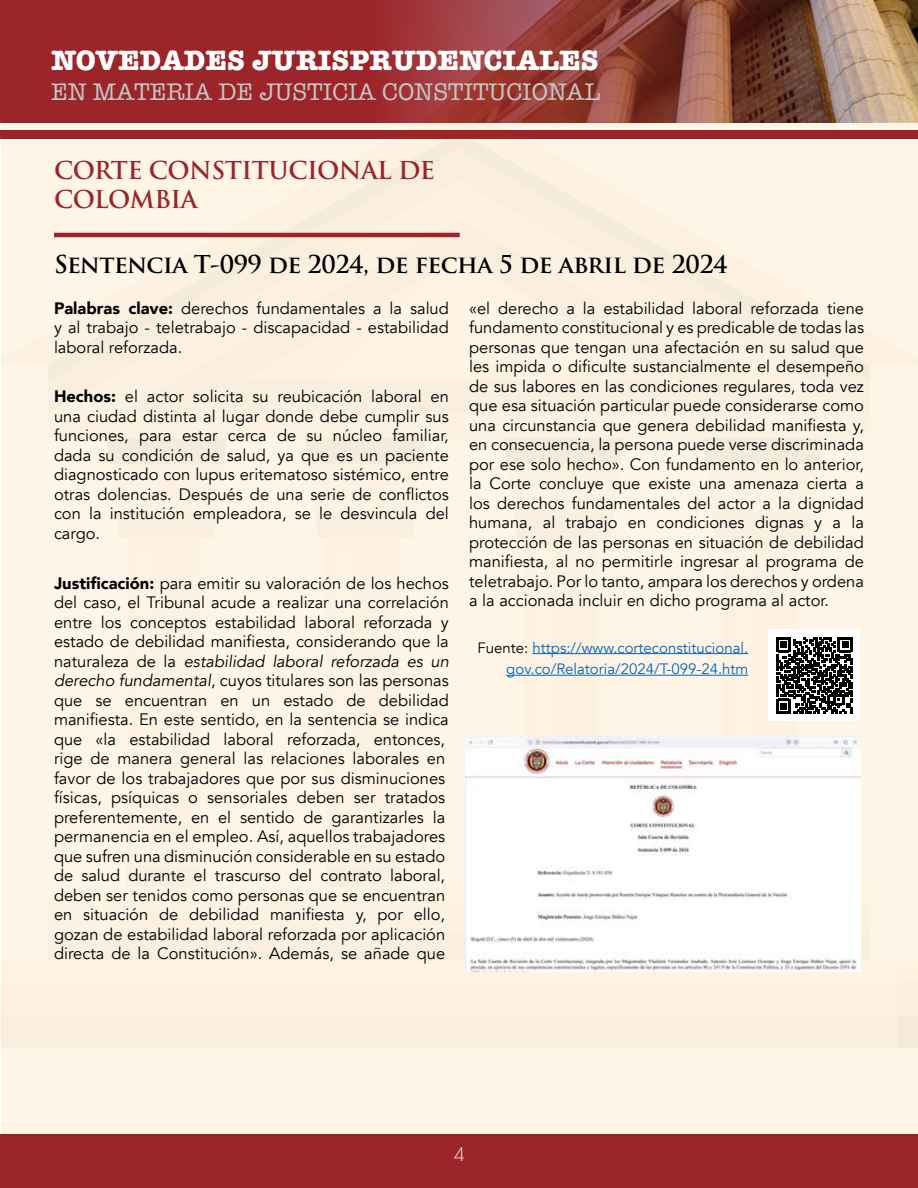
<style>
.page{position:relative;width:918px;height:1188px;background:#fff}
.page>*{position:absolute;margin:0;border:0;box-sizing:border-box;transform-origin:0 0}
.t1{font:700 28.95px "American Typewriter";color:#fff}
.t2{font:24.75px "American Typewriter";color:#c6c6c6}
.t3{font:700 24px "Trajan Pro";letter-spacing:-.02em;color:#000}
.t4{font:700 24px/28.8px "Trajan Pro";letter-spacing:-.02em;color:#9c2529}
.t5{font:300 18.3px "Spartan MB";color:#fff}
.t6{font:16.5px/19.5px "Avenir";color:#000;text-align:justify}
.t7{font:15px/21.6px "Avenir";color:#0563c1;text-align:right}
.s1{color:#000}
.s2{font-weight:900}
.s3{font-style:italic}
</style>
<div class="page">
<div style="left:1px;top:0;width:917px;height:1188px;background:#fff5e6"></div>
<div style="left:0;top:961px;width:918px;height:87px;background:#fdf2e2"></div>
<div style="left:0;top:961px;width:918px;height:21px;background:#fff5e6"></div>
<div style="left:48px;top:887px;width:822px;height:74px;background:#fdf2e2"></div>
<div style="left:48px;top:887px;width:822px;height:18px;background:#fff5e6"></div>
<svg style="left:0;top:100px;width:918px;height:264px"></svg>
<div style="left:127px;top:438px;width:74px;height:449px;background:#fdf2e2"></div>
<svg style="left:107px;top:439px;width:119px;height:24px"></svg>
<div style="left:326px;top:438px;width:74px;height:449px;background:#fdf2e2"></div>
<svg style="left:306px;top:439px;width:119px;height:24px"></svg>
<div style="left:524px;top:438px;width:74px;height:449px;background:#fdf2e2"></div>
<svg style="left:504px;top:439px;width:119px;height:24px"></svg>
<div style="left:723px;top:438px;width:74px;height:449px;background:#fdf2e2"></div>
<svg style="left:703px;top:439px;width:119px;height:24px"></svg>
<svg style="left:328px;top:258px;width:275px;height:106px"></svg>
<div style="left:137px;top:549px;width:13px;height:308px;background:#fff5e6;border-radius:6px"></div>
<div style="left:338px;top:549px;width:12px;height:308px;background:#fff5e6;border-radius:6px"></div>
<div style="left:538px;top:549px;width:13px;height:308px;background:#fff5e6;border-radius:6px"></div>
<div style="left:739px;top:549px;width:12px;height:308px;background:#fff5e6;border-radius:6px"></div>
<div style="left:0;top:1134px;width:918px;height:54px;background:#9c2529"></div>
<div style="left:1px;top:0;width:917px;height:122px;background:#9c2529"></div>
<img style="left:398px;top:0;width:520px;height:122px">
<div style="left:1px;top:131px;width:917px;height:8px;background:#9c2529"></div>
<img style="left:465px;top:737px;width:395px;height:235px">
<hr style="left:54px;top:233px;width:406px;height:4px;background:#9c2529">
<div style="left:769px;top:630px;width:91px;height:91px;background:#fff"></div>
<svg style="left:777px;top:638px;width:75px;height:75px"></svg>
<hr style="left:533px;top:653px;width:215px;height:1px;background:#0563c1">
<hr style="left:506px;top:675px;width:242px;height:1px;background:#0563c1">
<h1 class="t1" style="left:51px;top:35px;width:549px">NOVEDADES JURISPRUDENCIALES</h1>
<h2 class="t2" style="left:51px;top:73px;width:551px">EN MATERIA DE JUSTICIA CONSTITUCIONAL</h2>
<h3 class="t4" style="left:54px;top:157px;width:382px">CORTE CONSTITUCIONAL DE<br>COLOMBIA</h3>
<h3 class="t3" style="left:54px;top:249px;width:675px">Sentencia T-099 de 2024, de fecha 5 de abril de 2024</h3>
<p class="t6" style="left:469px;top:298px;width:396px">«el derecho a la estabilidad laboral reforzada tiene fundamento constitucional y es predicable de todas las personas que tengan una afectación en su salud que les impida o dificulte sustancialmente el desempeño de sus labores en las condiciones regulares, toda vez que esa situación particular puede considerarse como una circunstancia que genera debilidad manifiesta y, en consecuencia, la persona puede verse discriminada por ese solo hecho». Con fundamento en lo anterior, la Corte concluye que existe una amenaza cierta a los derechos fundamentales del actor a la dignidad humana, al trabajo en condiciones dignas y a la protección de las personas en situación de debilidad manifiesta, al no permitirle ingresar al programa de teletrabajo. Por lo tanto, ampara los derechos y ordena a la accionada incluir en dicho programa al actor.</p>
<p class="t7" style="left:478px;top:637px;width:272px"><span class="s1">Fuente:</span> https://www.corteconstitucional. gov.co/Relatoria/2024/T-099-24.htm</p>
<p class="t6" style="left:54px;top:298px;width:396px"><span class="s2">Palabras clave:</span> derechos fundamentales a la salud y al trabajo - teletrabajo - discapacidad - estabilidad laboral reforzada.</p>
<p class="t6" style="left:54px;top:387px;width:396px"><span class="s2">Hechos:</span> el actor solicita su reubicación laboral en una ciudad distinta al lugar donde debe cumplir sus funciones, para estar cerca de su núcleo familiar, dada su condición de salud, ya que es un paciente diagnosticado con lupus eritematoso sistémico, entre otras dolencias. Después de una serie de conflictos con la institución empleadora, se le desvincula del cargo.</p>
<p class="t6" style="left:54px;top:573px;width:396px;text-align:left"><span class="s2">Justificación:</span> para emitir su valoración de los hechos del caso, el Tribunal acude a realizar una correlación entre los conceptos estabilidad laboral reforzada y estado de debilidad manifiesta, considerando que la naturaleza de la <span class="s3">estabilidad laboral reforzada es un derecho fundamental</span>, cuyos titulares son las personas que se encuentran en un estado de debilidad manifiesta. En este sentido, en la sentencia se indica que «la estabilidad laboral reforzada, entonces, rige de manera general las relaciones laborales en favor de los trabajadores que por sus disminuciones físicas, psíquicas o sensoriales deben ser tratados preferentemente, en el sentido de garantizarles la permanencia en el empleo. Así, aquellos trabajadores que sufren una disminución considerable en su estado de salud durante el trascurso del contrato laboral, deben ser tenidos como personas que se encuentran en situación de debilidad manifiesta y, por ello, gozan de estabilidad laboral reforzada por aplicación directa de la Constitución». Además, se añade que</p>
<p class="t5" style="left:455px;top:1142px;width:11px">4</p>
</div>
